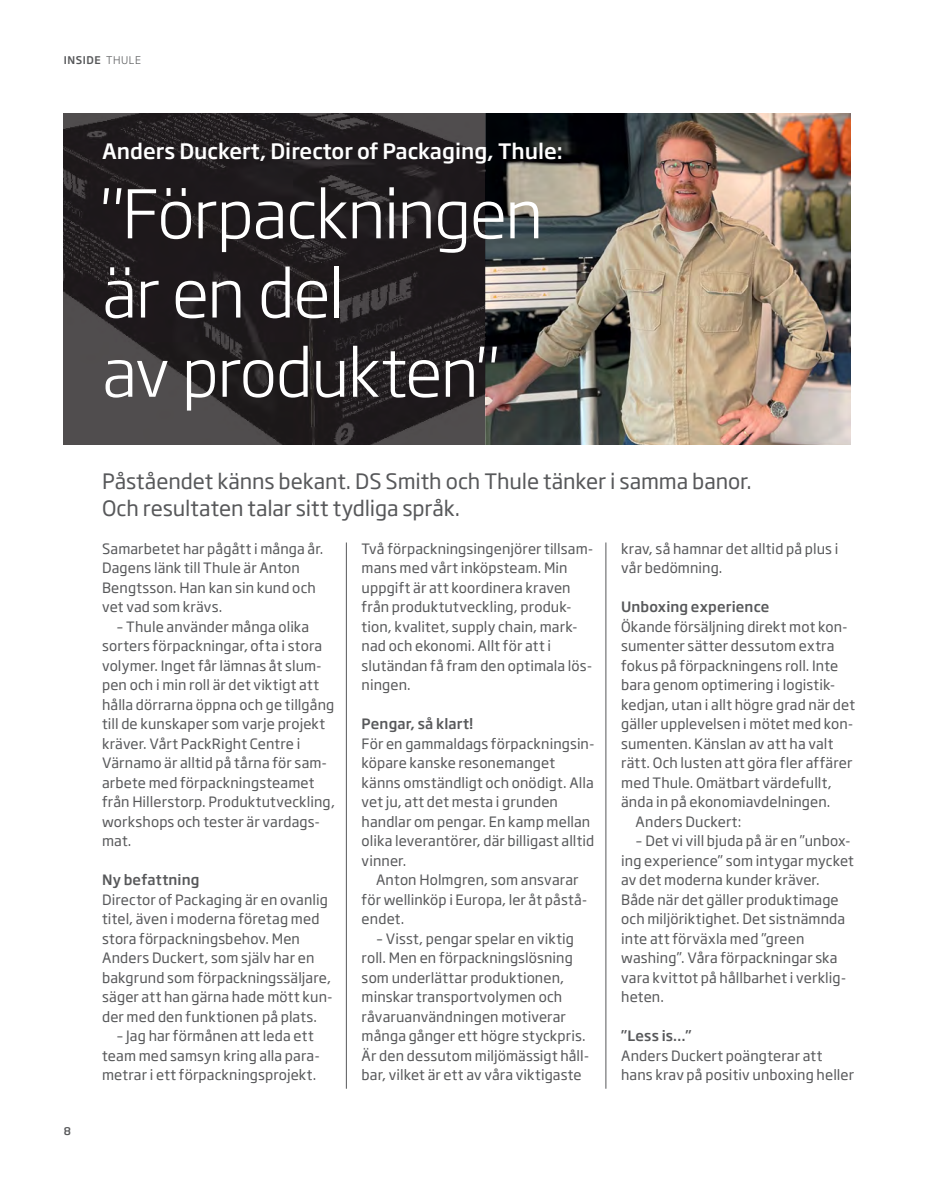
<style>
.page{position:relative;width:936px;height:1191px;background:#fff}
.page>*{position:absolute;margin:0;border:0;box-sizing:border-box;transform-origin:0 0}
.t1{font:300 66px/79.2px "Soho Gothic Pro";letter-spacing:-.025em;color:#fff}
.t2{font:21px/27px "Soho Gothic Pro";letter-spacing:-.005em;color:#57585a}
.t3{font:500 21px "Soho Gothic Pro";color:#fff}
.t4{font:14.1px/19.5px "Soho Gothic Pro";letter-spacing:.01em;color:#57585a}
.t5{font:500 14.1px "Soho Gothic Pro";letter-spacing:.01em;color:#57585a}
.t6{font:500 10.5px "Soho Gothic Pro";letter-spacing:.055em;color:#57585a}
.s1{font-weight:300}
</style>
<div class="page">
<img style="left:485px;top:113px;width:365px;height:332px">
<img style="left:64px;top:113px;width:421px;height:332px">
<hr style="left:346px;top:542px;width:1px;height:546px;background:#57585a">
<hr style="left:605px;top:542px;width:1px;height:546px;background:#57585a">
<p class="t6" style="left:64px;top:51px;width:79px">INSIDE <span class="s1">THULE</span></p>
<h2 class="t3" style="left:102px;top:135px;width:462px">Anders Duckert, Director of Packaging, Thule:</h2>
<h1 class="t1" style="left:102px;top:170px;width:443px">"Förpackningen är en del<br>av produkten"</h1>
<p class="t6" style="left:64px;top:1123px;width:9px">8</p>
<h2 class="t2" style="left:102px;top:466px;width:651px">Påståendet känns bekant. DS Smith och Thule tänker i samma banor.<br>Och resultaten talar sitt tydliga språk.</h2>
<p class="t4" style="left:102px;top:538px;width:223px">Samarbetet har pågått i många år.<br>Dagens länk till Thule är Anton<br>Bengtsson. Han kan sin kund och vet vad som krävs.</p>
<p class="t4" style="left:102px;top:616px;width:234px;text-indent:14px">– Thule använder många olika sorters förpackningar, ofta i stora volymer. Inget får lämnas åt slum&shy;pen och i min roll är det viktigt att hålla dörrarna öppna och ge tillgång till de kunskaper som varje projekt kräver. Vårt PackRight Centre i<br>Värnamo är alltid på tårna för sam&shy;arbete med förpackningsteamet från Hillerstorp. Produktutveckling, workshops och tester är vardags&shy;mat.</p>
<p class="t5" style="left:102px;top:869px;width:99px">Ny befattning</p>
<p class="t4" style="left:102px;top:889px;width:232px">Director of Packaging är en ovanlig titel, även i moderna företag med stora förpackningsbehov. Men Anders Duckert, som själv har en bakgrund som förpackningssäljare, säger att han gärna hade mött kun&shy;der med den funktionen på plats.</p>
<p class="t4" style="left:102px;top:1025px;width:219px;text-align:center">– Jag har förmånen att leda ett team med samsyn kring alla para&shy;metrar i ett förpackningsprojekt.</p>
<p class="t4" style="left:361px;top:538px;width:233px">Två förpackningsingenjörer tillsam&shy;mans med vårt inköpsteam. Min uppgift är att koordinera kraven från produktutveckling, produk&shy;tion, kvalitet, supply chain, mark&shy;nad och ekonomi. Allt för att i slutändan få fram den optimala lös&shy;ningen.</p>
<p class="t5" style="left:361px;top:713px;width:113px">Pengar, så klart!</p>
<p class="t4" style="left:361px;top:733px;width:234px">För en gammaldags förpackningsin&shy;köpare kanske resonemanget känns omständligt och onödigt. Alla vet ju, att det mesta i grunden handlar om pengar. En kamp mellan olika leverantörer, där billigast alltid vinner.</p>
<p class="t4" style="left:361px;top:869px;width:227px;text-indent:14px">Anton Holmgren, som ansvarar för wellinköp i Europa, ler åt påstå&shy;endet.</p>
<p class="t4" style="left:361px;top:928px;width:229px;text-indent:14px">– Visst, pengar spelar en viktig roll. Men en förpackningslösning som underlättar produktionen, minskar transportvolymen och råvaruanvändningen motiverar många gånger ett högre styckpris.<br>Är den dessutom miljömässigt håll&shy;bar, vilket är ett av våra viktigaste</p>
<p class="t4" style="left:621px;top:538px;width:219px">krav, så hamnar det alltid på plus i vår bedömning.</p>
<p class="t5" style="left:621px;top:596px;width:150px">Unboxing experience</p>
<p class="t4" style="left:621px;top:616px;width:228px">Ökande försäljning direkt mot kon-</p>
<p class="t4" style="left:621px;top:635px;width:215px">sumenter sätter dessutom extra</p>
<p class="t4" style="left:621px;top:655px;width:219px">fokus på förpackningens roll. Inte</p>
<p class="t4" style="left:621px;top:674px;width:216px">bara genom optimering i logistik-</p>
<p class="t4" style="left:621px;top:694px;width:235px">kedjan, utan i allt högre grad när det</p>
<p class="t4" style="left:621px;top:713px;width:234px">gäller upplevelsen i mötet med kon-</p>
<p class="t4" style="left:621px;top:733px;width:214px">sumenten. Känslan av att ha valt</p>
<p class="t4" style="left:621px;top:752px;width:233px">rätt. Och lusten att göra fler affärer</p>
<p class="t4" style="left:621px;top:772px;width:212px">med Thule. Omätbart värdefullt,</p>
<p class="t4" style="left:621px;top:791px;width:211px">ända in på ekonomiavdelningen.</p>
<p class="t4" style="left:635px;top:811px;width:107px">Anders Duckert:</p>
<p class="t4" style="left:621px;top:830px;width:234px;text-indent:14px">– Det vi vill bjuda på är en ”unbox&shy;ing experience” som intygar mycket av det moderna kunder kräver.<br>Både när det gäller produktimage och miljöriktighet. Det sistnämnda inte att förväxla med ”green washing”. Våra förpackningar ska vara kvittot på hållbarhet i verklig&shy;heten.</p>
<p class="t5" style="left:621px;top:1025px;width:72px">”Less is…”</p>
<p class="t4" style="left:621px;top:1045px;width:234px">Anders Duckert poängterar att hans krav på positiv unboxing heller</p>
</div>
